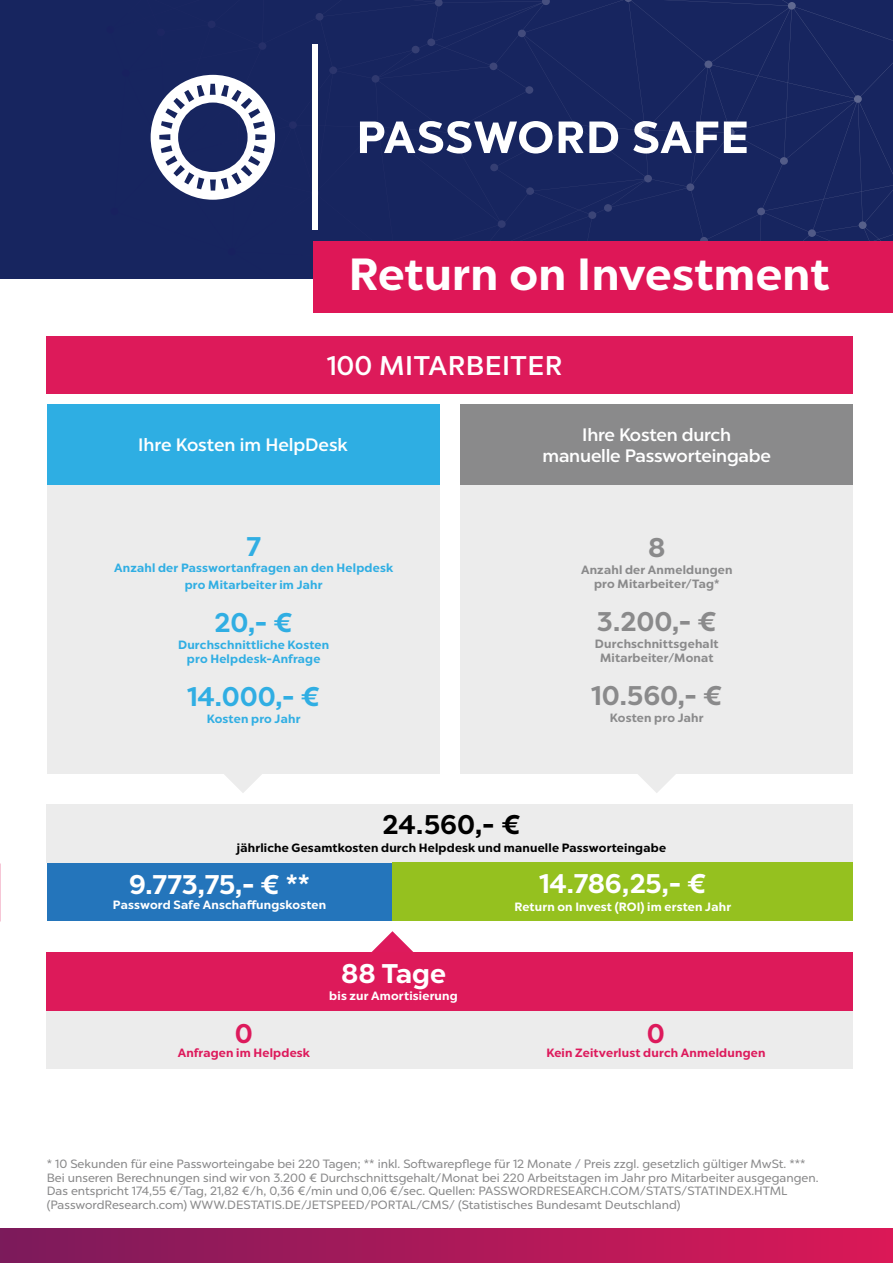
<style>
.page{position:relative;width:893px;height:1263px;background:#fff}
.page>*{position:absolute;margin:0;border:0;box-sizing:border-box;transform-origin:0 0}
.t1{font:700 45px "Chronica Pro";letter-spacing:.01em;color:#fff}
.t2{font:700 27px "Chronica Pro";letter-spacing:-.005em;color:#fff}
.t3{font:700 27px "Chronica Pro";letter-spacing:-.005em;color:#8a8a8b}
.t4{font:700 27px "Chronica Pro";letter-spacing:-.005em;color:#30aee3}
.t5{font:500 27px "Chronica Pro";letter-spacing:.02em;color:#fff}
.t6{font:700 27px "Chronica Pro";color:#000}
.t7{font:700 27px "Chronica Pro";color:#dd1a5c}
.t8{font:500 18px/21px "Chronica Pro";letter-spacing:-.01em;color:#fff;text-align:center}
.t9{font:12px/13.5px "Chronica Pro";color:#8a8a8b}
.t10{font:700 12px/16.5px "Chronica Pro";letter-spacing:.015em;color:#30aee3;text-align:center}
.t11{font:700 12px/14.4px "Chronica Pro";letter-spacing:.02em;color:#8a8a8b;text-align:center}
.t12{font:700 12px "Chronica Pro";letter-spacing:.015em;color:#fff}
.t13{font:700 12px "Chronica Pro";letter-spacing:.015em;color:#000}
.t14{font:700 12px "Chronica Pro";letter-spacing:.015em;color:#dd1a5c}
</style>
<div class="page">
<div style="left:0;top:1229px;width:893px;height:34px;background:linear-gradient(to right,#7b1a5b,#db1857)"></div>
<div style="left:47px;top:862px;width:345px;height:58px;background:#2475bb"></div>
<svg style="left:208px;top:773px;width:70px;height:20px"></svg>
<svg style="left:371px;top:931px;width:42px;height:21px"></svg>
<svg style="left:621px;top:773px;width:71px;height:20px"></svg>
<div style="left:47px;top:336px;width:806px;height:57px;background:#dd1a5a"></div>
<div style="left:47px;top:804px;width:806px;height:58px;background:#ececec"></div>
<div style="left:460px;top:461px;width:393px;height:312px;background:#ececec"></div>
<div style="left:47px;top:461px;width:392px;height:312px;background:#ececec"></div>
<div style="left:47px;top:1010px;width:806px;height:59px;background:#ececec"></div>
<div style="left:392px;top:862px;width:461px;height:58px;background:#95c11f"></div>
<div style="left:460px;top:404px;width:393px;height:81px;background:#8a8a8b"></div>
<div style="left:47px;top:404px;width:392px;height:81px;background:#2eaee3"></div>
<div style="left:47px;top:952px;width:806px;height:58px;background:#dd1a5a"></div>
<div style="left:0;top:0;width:893px;height:279px;background:#17255f"></div>
<svg style="left:150px;top:0;width:743px;height:241px"></svg>
<svg style="left:151px;top:75px;width:124px;height:125px"></svg>
<svg style="left:360px;top:121px;width:192px;height:33px"></svg>
<svg style="left:559px;top:122px;width:24px;height:31px"></svg>
<svg style="left:589px;top:122px;width:29px;height:31px"></svg>
<svg style="left:633px;top:121px;width:85px;height:33px"></svg>
<svg style="left:724px;top:122px;width:23px;height:31px"></svg>
<div style="left:313px;top:44px;width:5px;height:186px;background:#fff"></div>
<div style="left:313px;top:241px;width:580px;height:72px;background:#de1757"></div>
<h1 class="t1" style="left:349px;top:246px;width:482px">Return on Investment</h1>
<h2 class="t5" style="left:327px;top:349px;width:237px">100 MITARBEITER</h2>
<h3 class="t8" style="left:138px;top:434px;width:211px">Ihre Kosten im HelpDesk</h3>
<h3 class="t8" style="left:542px;top:424px;width:230px">Ihre Kosten durch manuelle Passworteingabe</h3>
<h2 class="t4" style="left:246px;top:530px;width:16px">7</h2>
<p class="t10" style="left:114px;top:560px;width:280px">Anzahl der Passwortanfragen an den Helpdesk pro Mitarbeiter im Jahr</p>
<h2 class="t4" style="left:215px;top:606px;width:79px">20,- €</h2>
<p class="t10" style="left:178px;top:637px;width:153px;line-height:14.4px">Durchschnittliche Kosten pro Helpdesk-Anfrage</p>
<h2 class="t4" style="left:187px;top:680px;width:134px">14.000,- €</h2>
<p class="t10" style="left:207px;top:710px;width:95px">Kosten pro Jahr</p>
<h2 class="t3" style="left:648px;top:531px;width:19px">8</h2>
<p class="t11" style="left:581px;top:562px;width:153px">Anzahl der Anmeldungen pro Mitarbeiter/Tag*</p>
<h2 class="t3" style="left:597px;top:605px;width:121px">3.200,- €</h2>
<p class="t11" style="left:595px;top:636px;width:125px">Durchschnittsgehalt<br>Mitarbeiter/Monat</p>
<h2 class="t3" style="left:591px;top:679px;width:132px">10.560,- €</h2>
<p class="t11" style="left:610px;top:710px;width:95px">Kosten pro Jahr</p>
<h2 class="t6" style="left:382px;top:808px;width:140px">24.560,- €</h2>
<p class="t13" style="left:237px;top:841px;width:431px">jährliche Gesamtkosten durch Helpdesk und manuelle Passworteingabe</p>
<h2 class="t2" style="left:539px;top:866px;width:169px">14.786,25,- €</h2>
<p class="t12" style="left:514px;top:899px;width:218px">Return on Invest (ROI) im ersten Jahr</p>
<h2 class="t2" style="left:129px;top:868px;width:182px">9.773,75,- € **</h2>
<p class="t12" style="left:113px;top:897px;width:215px">Password Safe Anschaffungskosten</p>
<h2 class="t7" style="left:235px;top:1016px;width:20px">0</h2>
<p class="t14" style="left:178px;top:1045px;width:134px">Anfragen im Helpdesk</p>
<h2 class="t2" style="left:341px;top:957px;width:106px">88 Tage</h2>
<p class="t12" style="left:329px;top:988px;width:130px">bis zur Amortisierung</p>
<h2 class="t7" style="left:647px;top:1016px;width:20px">0</h2>
<p class="t14" style="left:546px;top:1045px;width:221px">Kein Zeitverlust durch Anmeldungen</p>
<p class="t9" style="left:47px;top:1157px;width:773px">* 10 Sekunden für eine Passworteingabe bei 220 Tagen; ** inkl. Softwarepflege für 12 Monate / Preis zzgl. gesetzlich gültiger MwSt. *** Bei unseren Berechnungen sind wir von 3.200 € Durchschnittsgehalt/Monat bei 220 Arbeitstagen im Jahr pro Mitarbeiter ausgegangen.<br>Das entspricht 174,55 €/Tag, 21,82 €/h, 0,36 €/min und 0,06 €/sec. Quellen: PASSWORDRESEARCH.COM/STATS/STATINDEX.HTML (PasswordResearch.com) WWW.DESTATIS.DE/JETSPEED/PORTAL/CMS/ (Statistisches Bundesamt Deutschland)</p>
</div>
